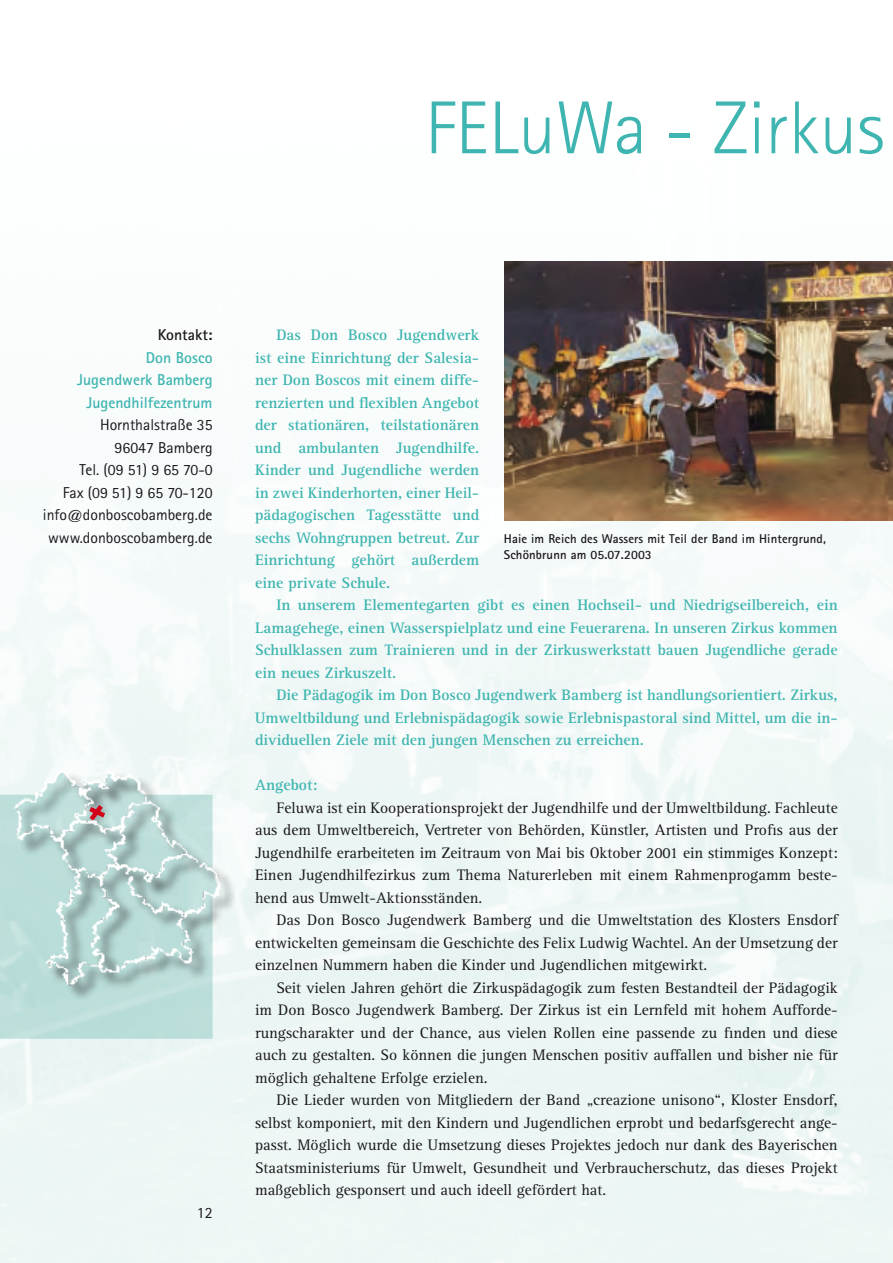
<style>
.page{position:relative;width:893px;height:1263px;background:#fff}
.page>*{position:absolute;margin:0;border:0;box-sizing:border-box;transform-origin:0 0}
.t1{font:300 75px "Rotis Sans Serif";color:#3eb5b0}
.t2{font:15.75px/22.5px "Rotis Serif";color:#1a171c;text-align:justify}
.t3{font:700 15.75px/22.5px "Rotis Serif";color:#3eb5b0;text-align:justify}
.t4{font:15.75px/22.5px "Rotis Sans Serif";color:#1a171c;text-align:right}
.t5{font:700 15.75px/22.5px "Rotis Sans Serif";color:#3eb5b0;text-align:right}
.t6{font:700 15.75px "Rotis Sans Serif";color:#1a171c}
.t7{font:700 12.75px/16.5px "Rotis Sans Serif";letter-spacing:.01em;color:#1a171c}
</style>
<div class="page">
<img style="left:0;top:261px;width:893px;height:1002px">
<img style="left:505px;top:262px;width:388px;height:258px">
<svg style="left:0;top:772px;width:218px;height:267px;background:#bedfdb"></svg>
<div style="left:16px;top:770px;width:223px;height:232px;background:#1a171c;opacity:.75"></div>
<img style="left:12px;top:765px;width:210px;height:220px">
<svg style="left:84px;top:800px;width:26px;height:25px"></svg>
<h1 class="t1" style="left:425px;top:85px;width:461px">FELuWa - Zirkus</h1>
<p class="t6" style="left:158px;top:325px;width:56px">Kontakt:</p>
<p class="t5" style="left:77px;top:346px;width:137px">Don Bosco<br>Jugendwerk Bamberg<br>Jugendhilfezentrum</p>
<p class="t4" style="left:43px;top:413px;width:171px">Hornthalstraße 35<br>96047 Bamberg<br>Tel. (09 51) 9 65 70-0<br>Fax (09 51) 9 65 70-120 info@donboscobamberg.de www.donboscobamberg.de</p>
<p class="t4" style="left:197px;top:1201px;width:17px">12</p>
<p class="t3" style="left:255px;top:324px;width:226px;text-indent:21px">Das Don Bosco Jugendwerk ist eine Einrichtung der Salesia&shy;ner Don Boscos mit einem diffe&shy;renzierten und flexiblen Angebot der stationären, teilstationären und ambulanten Jugendhilfe.<br>Kinder und Jugendliche werden in zwei Kinderhorten, einer Heil&shy;pädagogischen Tagesstätte und sechs Wohngruppen betreut. Zur Einrichtung gehört außerdem eine private Schule.</p>
<p class="t3" style="left:255px;top:594px;width:584px;text-indent:21px">In unserem Elementegarten gibt es einen Hochseil- und Niedrigseilbereich, ein Lamagehege, einen Wasserspielplatz und eine Feuerarena. In unseren Zirkus kommen Schulklassen zum Trainieren und in der Zirkuswerkstatt bauen Jugendliche gerade ein neues Zirkuszelt.</p>
<p class="t3" style="left:255px;top:684px;width:584px;text-indent:21px">Die Pädagogik im Don Bosco Jugendwerk Bamberg ist handlungsorientiert. Zirkus, Umweltbildung und Erlebnispädagogik sowie Erlebnispastoral sind Mittel, um die in&shy;dividuellen Ziele mit den jungen Menschen zu erreichen.</p>
<p class="t3" style="left:255px;top:774px;width:64px">Angebot:</p>
<p class="t2" style="left:255px;top:797px;width:584px;text-indent:21px">Feluwa ist ein Kooperationsprojekt der Jugendhilfe und der Umweltbildung. Fachleute aus dem Umweltbereich, Vertreter von Behörden, Künstler, Artisten und Profis aus der Jugendhilfe erarbeiteten im Zeitraum von Mai bis Oktober 2001 ein stimmiges Konzept:<br>Einen Jugendhilfezirkus zum Thema Naturerleben mit einem Rahmenprogamm beste&shy;hend aus Umwelt-Aktionsständen.</p>
<p class="t2" style="left:255px;top:909px;width:584px;text-indent:21px">Das Don Bosco Jugendwerk Bamberg und die Umweltstation des Klosters Ensdorf entwickelten gemeinsam die Geschichte des Felix Ludwig Wachtel. An der Umsetzung der einzelnen Nummern haben die Kinder und Jugendlichen mitgewirkt.</p>
<p class="t2" style="left:255px;top:977px;width:584px;text-indent:21px">Seit vielen Jahren gehört die Zirkuspädagogik zum festen Bestandteil der Pädagogik im Don Bosco Jugendwerk Bamberg. Der Zirkus ist ein Lernfeld mit hohem Aufforde&shy;rungscharakter und der Chance, aus vielen Rollen eine passende zu finden und diese auch zu gestalten. So können die jungen Menschen positiv auffallen und bisher nie für möglich gehaltene Erfolge erzielen.</p>
<p class="t2" style="left:255px;top:1089px;width:584px;text-indent:21px">Die Lieder wurden von Mitgliedern der Band „creazione unisono“, Kloster Ensdorf, selbst komponiert, mit den Kindern und Jugendlichen erprobt und bedarfsgerecht ange&shy;passt. Möglich wurde die Umsetzung dieses Projektes jedoch nur dank des Bayerischen Staatsministeriums für Umwelt, Gesundheit und Verbraucherschutz, das dieses Projekt maßgeblich gesponsert und auch ideell gefördert hat.</p>
<p class="t7" style="left:504px;top:530px;width:324px">Haie im Reich des Wassers mit Teil der Band im Hintergrund,<br>Schönbrunn am 05.07.2003</p>
</div>
